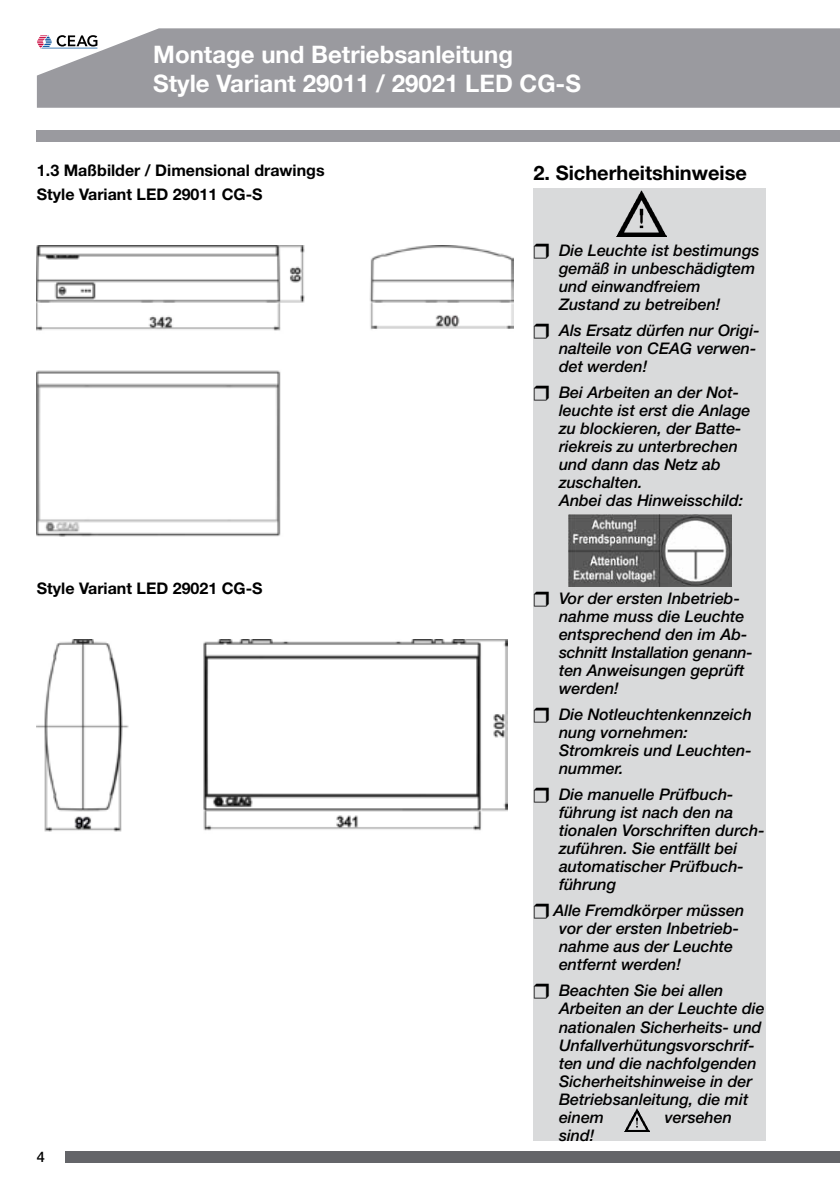
<style>
.page{position:relative;width:840px;height:1191px;background:#fff}
.page>*{position:absolute;margin:0;border:0;box-sizing:border-box;transform-origin:0 0}
.t1{font:700 24px/28.8px "Helvetica Neue";color:#fff}
.t2{font:700 20px "Helvetica Neue LT Pro";color:#000}
.t3{font:italic 500 16px/18px "Helvetica Neue LT Pro";color:#000}
.t4{font:700 16px/24px "Helvetica Neue LT Pro";color:#000}
.t5{font:500 14.6px "Helvetica Neue LT Pro";color:#000}
</style>
<div class="page">
<div style="left:37px;top:28px;width:802px;height:80px;background:#9a9a9f"></div>
<div style="left:37px;top:130px;width:802px;height:12px;background:#9a9a9f"></div>
<div style="left:66px;top:1151px;width:773px;height:11px;background:#646569"></div>
<svg style="left:37px;top:35px;width:60px;height:14px"></svg>
<svg style="left:839px;top:130px;width:1px;height:12px"></svg>
<img style="left:37px;top:245px;width:476px;height:292px">
<img style="left:37px;top:639px;width:470px;height:193px">
<div style="left:533px;top:188px;width:232px;height:952px;background:#d9dadb"></div>
<img style="left:625px;top:1109px;width:23px;height:22px">
<img style="left:617px;top:191px;width:49px;height:45px">
<img style="left:568px;top:514px;width:163px;height:73px">
<h1 class="t1" style="left:153px;top:40px;width:429px">Montage und Betriebsanleitung<br>Style Variant 29011 / 29021 LED CG-S</h1>
<p class="t4" style="left:37px;top:158px;width:289px">1.3 Maßbilder / Dimensional drawings<br>Style Variant LED 29011 CG-S</p>
<p class="t4" style="left:37px;top:575px;width:227px">Style Variant LED 29021 CG-S</p>
<p class="t5" style="left:37px;top:1148px;width:10px">4</p>
<p class="t2" style="left:533px;top:160px;width:215px">2. Sicherheitshinweise</p>
<p class="t3" style="left:558px;top:241px;width:202px">Die Leuchte ist bestimungs gemäß in unbeschädigtem und einwandfreiem<br>Zustand zu betreiben!</p>
<p class="t3" style="left:558px;top:321px;width:202px">Als Ersatz dürfen nur Origi&shy;nalteile von CEAG verwen&shy;det werden!</p>
<p class="t3" style="left:558px;top:383px;width:193px">Bei Arbeiten an der Not&shy;leuchte ist erst die Anlage zu blockieren, der Batte&shy;riekreis zu unterbrechen und dann das Netz ab zuschalten.<br>Anbei das Hinweisschild:</p>
<p class="t3" style="left:558px;top:589px;width:195px">Vor der ersten Inbetrieb&shy;nahme muss die Leuchte entsprechend den im Ab&shy;schnitt Installation genann&shy;ten Anweisungen geprüft werden!</p>
<p class="t3" style="left:558px;top:705px;width:194px">Die Notleuchtenkennzeich nung vornehmen:<br>Stromkreis und Leuchten&shy;nummer.</p>
<p class="t3" style="left:558px;top:785px;width:207px">Die manuelle Prüfbuch&shy;führung ist nach den na tionalen Vorschriften durch&shy;zuführen. Sie entfällt bei automatischer Prüfbuch&shy;führung</p>
<p class="t3" style="left:558px;top:901px;width:187px;text-indent:-6px">Alle Fremdkörper müssen vor der ersten Inbetrieb&shy;nahme aus der Leuchte entfernt werden!</p>
<p class="t3" style="left:558px;top:981px;width:207px">Beachten Sie bei allen<br>Arbeiten an der Leuchte die nationalen Sicherheits- und<br>Unfallverhütungsvorschrif&shy;ten und die nachfolgenden<br>Sicherheitshinweise in der<br>Betriebsanleitung, die mit einem</p>
<p class="t3" style="left:664px;top:1107px;width:68px">versehen</p>
<p class="t3" style="left:558px;top:1125px;width:37px">sind!</p>
</div>
